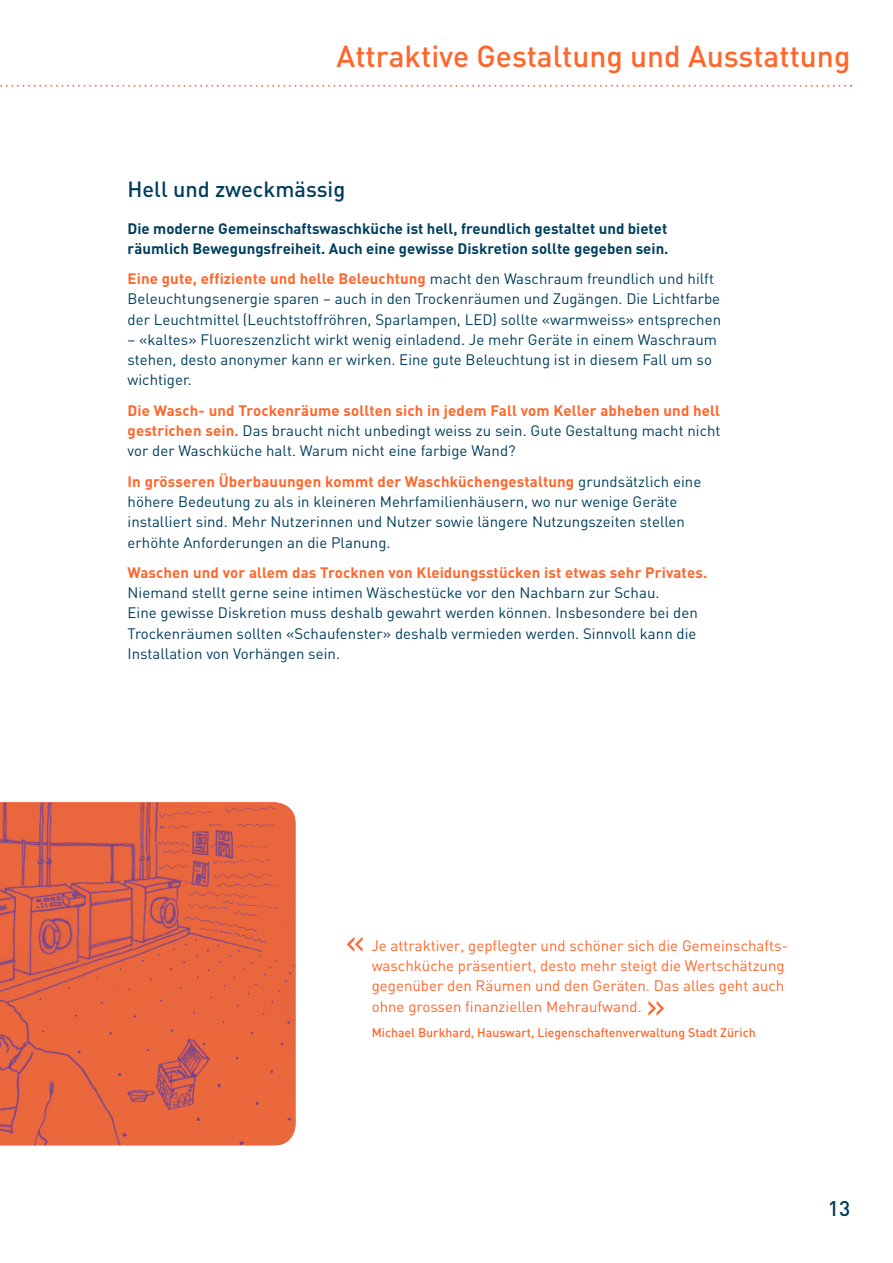
<style>
.page{position:relative;width:893px;height:1263px;background:#fff}
.page>*{position:absolute;margin:0;border:0;box-sizing:border-box;transform-origin:0 0}
._60_zitat_text{font:36px "DIN";color:#ff662b}
._00_titel_orange_20p{font:500 30px "DIN";color:#ff662b}
._01_kleiner_titel_14{font:500 21.75px "DIN";color:#003e5d}
.t1{font:500 21px "DIN";color:#003e5d}
._10_fliesstext_10pt{font:15px/20.2px "DIN";color:#003e5d}
._60_zitat_text-2{font:15px/20.2px "DIN";color:#ff662b}
._02_leadtext_10pt_bo{font:700 15px/20.2px "DIN";color:#003e5d}
._61_zitat_autor{font:500 12.3px "DIN";color:#ff662b}
.s1{font-weight:700;color:#ff662b}
</style>
<div class="page">
<svg style="left:0;top:85px;width:851px;height:2px"></svg>
<img style="left:0;top:802px;width:296px;height:343px">
<p class="_00_titel_orange_20p" style="left:337px;top:37px;width:515px">Attraktive Gestaltung und Ausstattung</p>
<p class="_01_kleiner_titel_14" style="left:128px;top:175px;width:219px">Hell und zweckmässig</p>
<p class="_02_leadtext_10pt_bo" style="left:128px;top:217px;width:542px">Die moderne Gemeinschaftswaschküche ist hell, freundlich gestaltet und bietet räumlich Bewegungsfreiheit. Auch eine gewisse Diskretion sollte gegeben sein.</p>
<p class="_10_fliesstext_10pt" style="left:128px;top:268px;width:595px"><span class="s1">Eine gute, effiziente und helle Beleuchtung</span> macht den Waschraum freundlich und hilft<br>Beleuchtungsenergie sparen – auch in den Trockenräumen und Zugängen. Die Lichtfarbe der Leuchtmittel (Leuchtstoffröhren, Sparlampen, LED) sollte «warmweiss» entsprechen</p>
<p class="_10_fliesstext_10pt" style="left:128px;top:329px;width:591px">– «kaltes» Fluoreszenzlicht wirkt wenig einladend. Je mehr Geräte in einem Waschraum stehen, desto anonymer kann er wirken. Eine gute Beleuchtung ist in diesem Fall um so wichtiger.</p>
<p class="_10_fliesstext_10pt" style="left:128px;top:400px;width:594px;text-align:justify"><span class="s1">Die Wasch- und Trockenräume sollten sich in jedem Fall vom Keller abheben und hell gestrichen sein.</span> Das braucht nicht unbedingt weiss zu sein. Gute Gestaltung macht nicht vor der Waschküche halt. Warum nicht eine farbige Wand?</p>
<p class="_10_fliesstext_10pt" style="left:128px;top:471px;width:575px"><span class="s1">In grösseren Überbauungen kommt der Waschküchengestaltung</span> grundsätzlich eine höhere Bedeutung zu als in kleineren Mehrfamilienhäusern, wo nur wenige Geräte installiert sind. Mehr Nutzerinnen und Nutzer sowie längere Nutzungszeiten stellen erhöhte Anforderungen an die Planung.</p>
<p class="_10_fliesstext_10pt" style="left:128px;top:562px;width:581px"><span class="s1">Waschen und vor allem das Trocknen von Kleidungsstücken ist etwas sehr Privates.<br></span>Niemand stellt gerne seine intimen Wäschestücke vor den Nachbarn zur Schau.<br>Eine gewisse Diskretion muss deshalb gewahrt werden können. Insbesondere bei den Trockenräumen sollten «Schaufenster» deshalb vermieden werden. Sinnvoll kann die Installation von Vorhängen sein.</p>
<p class="_60_zitat_text" style="left:345px;top:918px;width:21px">«</p>
<p class="_60_zitat_text-2" style="left:371px;top:935px;width:418px">Je attraktiver, gepflegter und schöner sich die Gemeinschafts&shy;waschküche präsentiert, desto mehr steigt die Wertschätzung gegenüber den Räumen und den Geräten. Das alles geht auch ohne grossen finanziellen Mehraufwand.</p>
<p class="_60_zitat_text" style="left:646px;top:982px;width:21px">»</p>
<p class="_61_zitat_autor" style="left:372px;top:1025px;width:386px">Michael Burkhard, Hauswart, Liegenschaftenverwaltung Stadt Zürich</p>
<h3 class="t1" style="left:828px;top:1195px;width:24px">13</h3>
</div>
